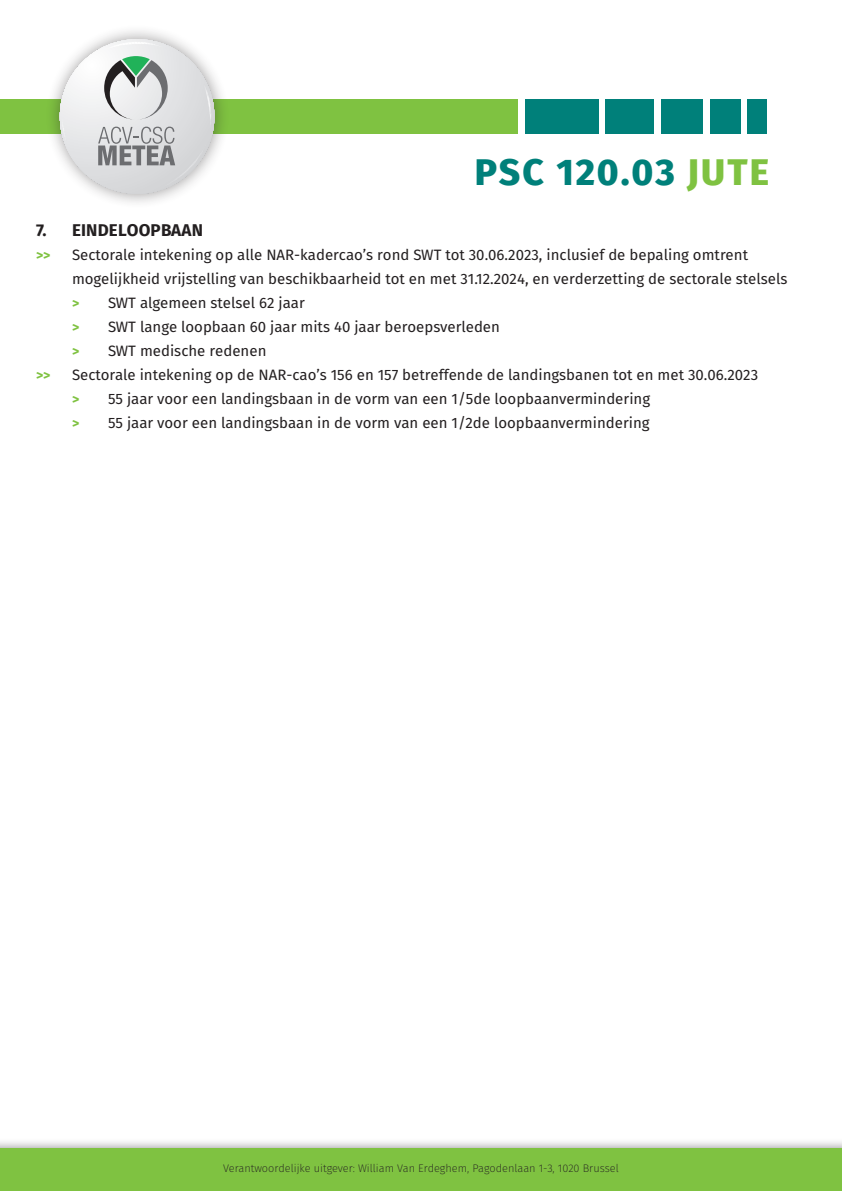
<style>
.page{position:relative;width:842px;height:1191px;background:#fff}
.page>*{position:absolute;margin:0;border:0;box-sizing:border-box;transform-origin:0 0}
.t1{font:800 37px "Fira Sans";letter-spacing:.055em;color:#00807a}
.t2{font:700 17px "Fira Sans";letter-spacing:.01em;color:#231f20}
.t3{font:15px/24px "Fira Sans";color:#231f20}
.t4{font:700 14px "Fira Sans";color:#7fc241}
.t5{font:200 11px "Fira Sans";color:#231f20}
.s1{color:#7fc241}
.s2{font-weight:700;font-size:14px;color:#7fc241}
</style>
<div class="page">
<div style="left:0;top:1137px;width:842px;height:54px;background:#231f20;opacity:.55"></div>
<div style="left:0;top:1148px;width:842px;height:43px;background:#7fc241"></div>
<div style="left:0;top:99px;width:517px;height:35px;background:#7fc241"></div>
<div style="left:525px;top:99px;width:73px;height:35px;background:#00807a"></div>
<div style="left:605px;top:99px;width:49px;height:35px;background:#00807a"></div>
<div style="left:661px;top:99px;width:42px;height:35px;background:#00807a"></div>
<div style="left:710px;top:99px;width:30px;height:35px;background:#00807a"></div>
<div style="left:747px;top:99px;width:20px;height:35px;background:#00807a"></div>
<div style="left:45px;top:24px;width:184px;height:185px;background:#231f20;opacity:.45"></div>
<svg style="left:60px;top:39px;width:154px;height:155px"></svg>
<p class="t1" style="left:475px;top:140px;width:296px">PSC 120.03 <span class="s1">JUTE</span></p>
<p class="t2" style="left:36px;top:216px;width:168px">7. EINDELOOPBAAN</p>
<p class="t4" style="left:36px;top:244px;width:16px">&gt;&gt;</p>
<p class="t3" style="left:72px;top:243px;width:717px">Sectorale intekening op alle NAR-kadercao’s rond SWT tot 30.06.2023, inclusief de bepaling omtrent mogelijkheid vrijstelling van beschikbaarheid tot en met 31.12.2024, en verderzetting de sectorale stelsels</p>
<p class="t3" style="left:72px;top:291px;width:234px"><span class="s2">&gt;</span> SWT algemeen stelsel 62 jaar</p>
<p class="t3" style="left:72px;top:315px;width:429px"><span class="s2">&gt;</span> SWT lange loopbaan 60 jaar mits 40 jaar beroepsverleden</p>
<p class="t3" style="left:72px;top:339px;width:196px"><span class="s2">&gt;</span> SWT medische redenen</p>
<p class="t4" style="left:36px;top:364px;width:16px">&gt;&gt;</p>
<p class="t3" style="left:72px;top:363px;width:688px">Sectorale intekening op de NAR-cao’s 156 en 157 betreffende de landingsbanen tot en met 30.06.2023</p>
<p class="t3" style="left:72px;top:387px;width:580px"><span class="s2">&gt;</span> 55 jaar voor een landingsbaan in de vorm van een 1/5de loopbaanvermindering</p>
<p class="t3" style="left:72px;top:411px;width:579px"><span class="s2">&gt;</span> 55 jaar voor een landingsbaan in de vorm van een 1/2de loopbaanvermindering</p>
<p class="t5" style="left:223px;top:1160px;width:397px">Verantwoordelijke uitgever: William Van Erdeghem, Pagodenlaan 1-3, 1020 Brussel</p>
</div>
